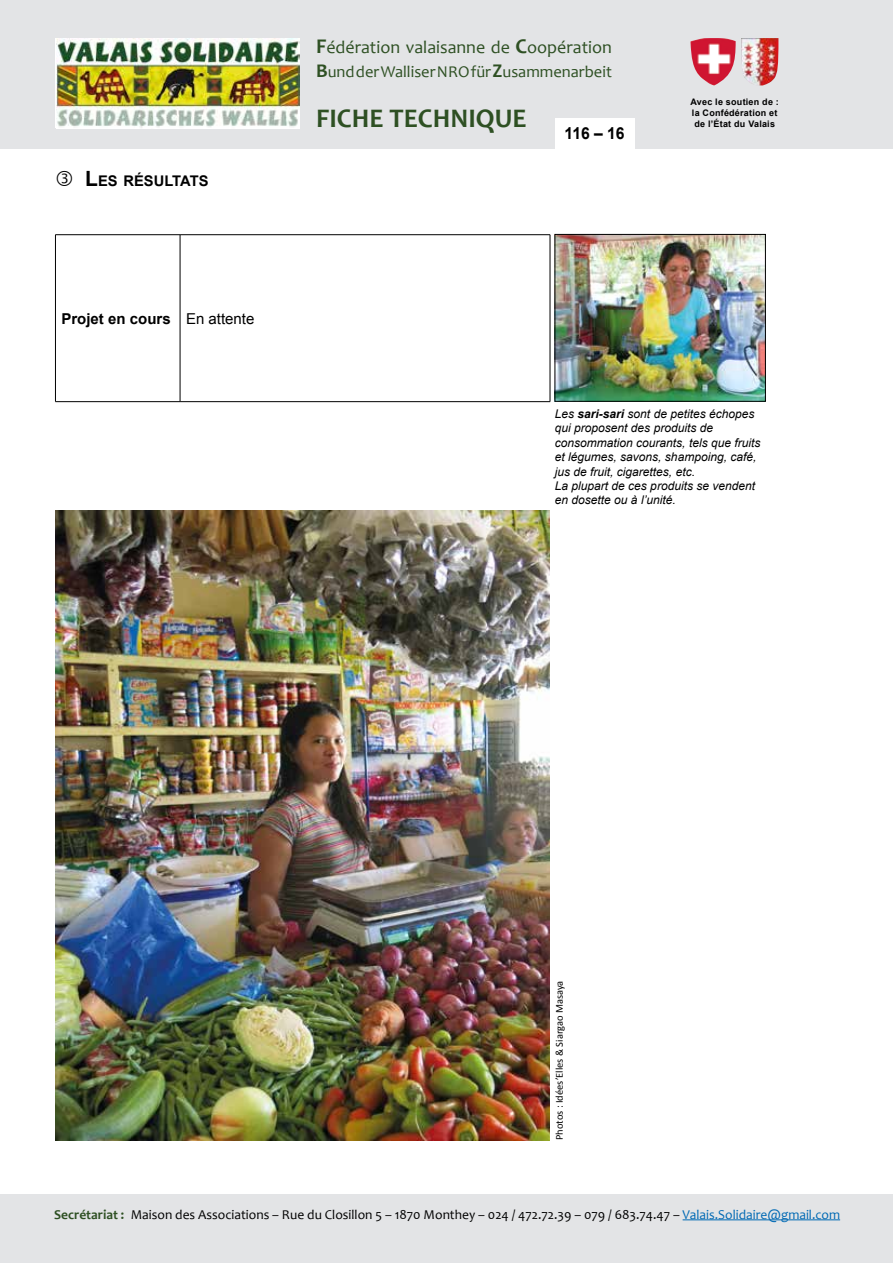
<style>
.page{position:relative;width:893px;height:1263px;background:#fff}
.page>*{position:absolute;margin:0;border:0;box-sizing:border-box;transform-origin:0 0}
.t1{font:700 27px "Candara";color:#2e5023}
.t2{font:18px "Candara";color:#2e5023}
.t3{font:16.5px "Candara";color:#2e5023}
.t4{font:700 16.5px "Arial";color:#000;scale:.95 1}
.t5{font:700 15px "Arial";color:#000}
.t6{font:700 14.7px "Arial";color:#000}
.t7{font:13.5px "Candara";color:#000}
.t8{font:italic 12px/14.4px "Arial";color:#000}
.t9{font:10.5px "Calibri";color:#000}
.t10{font:700 9px/10.8px "Arial";letter-spacing:.025em;color:#000}
.s1{font-size:21px}
.s2{font-weight:400}
.s3{font-weight:700;font-size:21px}
.s4{font-weight:700;font-size:19.5px}
.s5{font-weight:700}
.s6{font-weight:700;color:#2e5023}
.s7{color:#0069b4}
</style>
<div class="page">
<div style="left:0;top:0;width:893px;height:149px;background:#e3e4e6"></div>
<img style="left:57px;top:39px;width:243px;height:89px">
<hr style="left:55px;top:234px;width:125px;height:1px;background:#000">
<hr style="left:55px;top:235px;width:1px;height:166px;background:#000">
<hr style="left:180px;top:234px;width:370px;height:1px;background:#000">
<hr style="left:180px;top:235px;width:1px;height:166px;background:#000">
<hr style="left:550px;top:235px;width:1px;height:166px;background:#000">
<hr style="left:55px;top:401px;width:125px;height:1px;background:#000">
<hr style="left:180px;top:401px;width:370px;height:1px;background:#000">
<div style="left:0;top:1195px;width:893px;height:68px;background:#e3e4e6"></div>
<div style="left:555px;top:118px;width:79px;height:32px;background:#fff"></div>
<img style="left:55px;top:510px;width:495px;height:630px">
<img style="left:557px;top:236px;width:207px;height:163px">
<div style="left:555px;top:234px;width:211px;height:167px;border:1px solid #000"></div>
<img style="left:690px;top:38px;width:46px;height:48px">
<img style="left:741px;top:38px;width:37px;height:47px">
<hr style="left:683px;top:1219px;width:157px;height:1px;background:#0069b4">
<p class="t6" style="left:85px;top:171px;width:125px"><span class="s1">L</span>ES RÉSULTATS</p>
<p class="t5" style="left:61px;top:308px;width:194px">Projet en cours <span class="s2">En attente</span></p>
<h2 class="t2" style="left:316px;top:37px;width:297px"><span class="s3">F</span>édération valaisanne de <span class="s3">C</span>oopération</h2>
<h3 class="t3" style="left:316px;top:61px;width:297px"><span class="s4">B</span>und der Walliser NRO für <span class="s4">Z</span>usammenarbeit</h3>
<h1 class="t1" style="left:316px;top:102px;width:212px">FICHE TECHNIQUE</h1>
<h3 class="t4" style="left:564px;top:122px;width:65px">116 – 16</h3>
<p class="t10" style="left:690px;top:97px;width:90px">Avec le soutien de : la Confédération et de l’État du Valais</p>
<p class="t8" style="left:555px;top:407px;width:207px">Les <span class="s5">sari-sari</span> sont de petites échopes qui proposent des produits de consommation courants, tels que fruits et légumes, savons, shampoing, café, jus de fruit, cigarettes, etc.<br>La plupart de ces produits se vendent en dosette ou à l’unité.</p>
<p class="t9" style="left:553px;top:1140px;width:161px;rotate:-90deg">Photos : Idées’Elles &amp; Siargao Masaya</p>
<p class="t7" style="left:54px;top:1206px;width:787px"><span class="s6">Secrétariat :</span> Maison des Associations – Rue du Closillon 5 – 1870 Monthey – 024 / 472.72.39 – 079 / 683.74.47 – <span class="s7">Valais.Solidaire@gmail.com</span></p>
</div>
